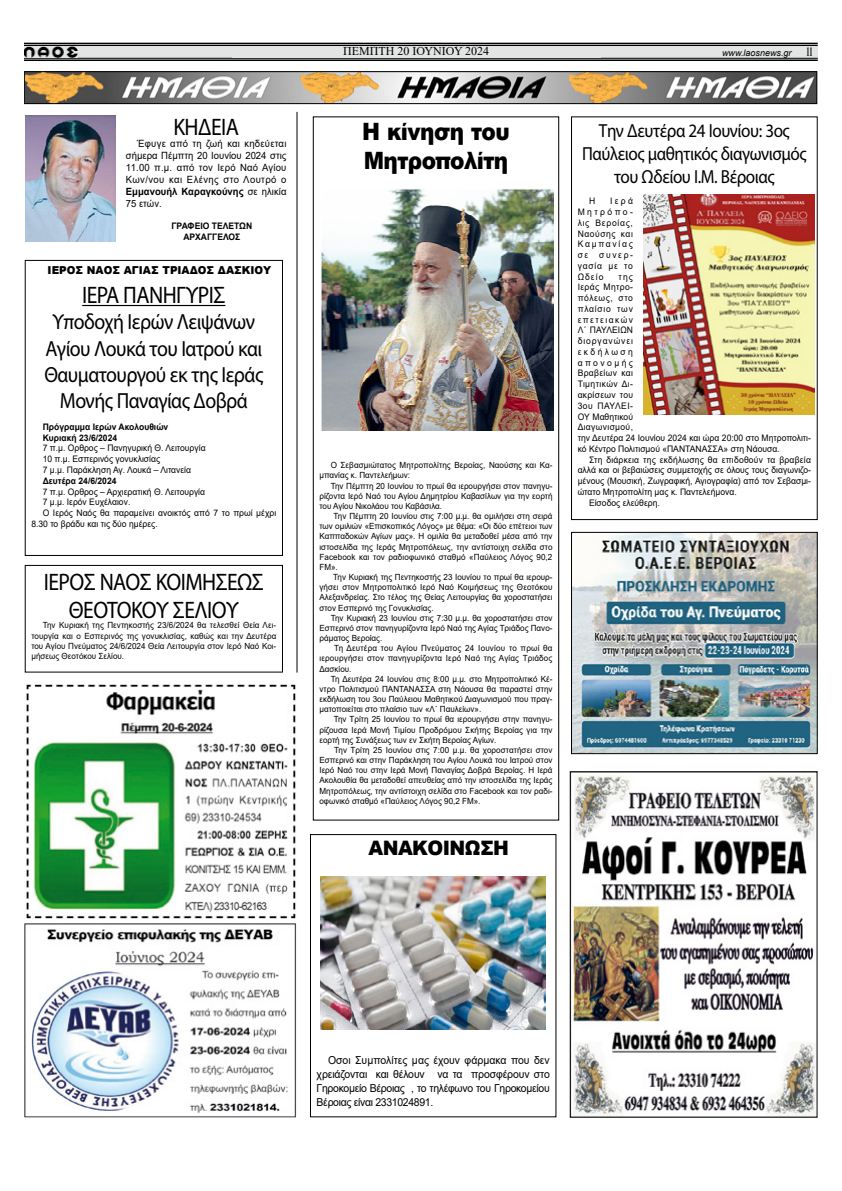
<style>
.page{position:relative;width:842px;height:1191px;background:#fff}
.page>*{position:absolute;margin:0;border:0;box-sizing:border-box;transform-origin:0 0}
.t1{font:23.9px/28.7px "Myriad Pro";letter-spacing:-.025em;color:#000;text-align:center;scale:.9 1}
.t2{font:900 23.9px/28.7px "Arial";letter-spacing:-.025em;color:#000;scale:.9 1}
.t3{font:21.9px/26.3px "Myriad Pro";letter-spacing:-.025em;color:#000;text-align:center;scale:.9 1}
.t4{font:900 19.9px "Arial";letter-spacing:-.03em;color:#000;scale:.95 1}
.t5{font:18.9px/22.7px "Myriad Pro";letter-spacing:-.025em;color:#000;text-align:center;scale:.9 1}
.t6{font:12px "Times New Roman";color:#000}
.t7{font:11px/14px "Arial";letter-spacing:-.03em;color:#000;text-align:justify;scale:.95 1}
.t8{font:900 11px "Arial";color:#000;scale:.95 1}
.t9{font:10px/12px "Arial";letter-spacing:.025em;color:#000;text-align:justify;scale:.95 1}
.t10{font:9px/10.8px "Arial";color:#000;text-align:justify;scale:.95 1}
.t11{font:9px/10.8px "Arial";letter-spacing:.035em;color:#000;scale:.95 1}
.t12{font:700 9px/10.8px "Arial";color:#000;text-align:center;scale:.95 1}
.t13{font:9px "Arial";letter-spacing:.025em;color:#000;scale:.95 1}
.t14{font:italic 9px "Arial";color:#000}
.t15{font:8.5px/10.2px "Arial";color:#000;text-align:justify;scale:.95 1}
.s1{font-weight:700}
.s2{font-family:"Felix Titling";font-style:normal;font-size:12px}
</style>
<div class="page">
<svg style="left:24px;top:44px;width:794px;height:14px;background:#d6d7d7"></svg>
<hr style="left:24px;top:43px;width:794px;height:1px;background:#000">
<hr style="left:24px;top:45px;width:794px;height:1px;background:#000">
<hr style="left:24px;top:58px;width:794px;height:1px;background:#000">
<hr style="left:24px;top:59px;width:794px;height:2px;background:#000">
<img style="left:24px;top:46px;width:54px;height:12px">
<div style="left:232px;top:47px;width:369px;height:11px;background:#e3e4e4"></div>
<img style="left:26px;top:73px;width:789px;height:29px">
<div style="left:24px;top:71px;width:793px;height:33px;border:1px solid #000"></div>
<img style="left:26px;top:115px;width:90px;height:126px">
<hr style="left:296px;top:112px;width:1px;height:560px;background:#000">
<img style="left:26px;top:684px;width:270px;height:234px">
<img style="left:24px;top:923px;width:273px;height:194px">
<img style="left:572px;top:775px;width:243px;height:340px">
<div style="left:570px;top:771px;width:247px;height:346px;border:1px solid #000"></div>
<div style="left:571px;top:116px;width:247px;height:404px;border:1px solid #000"></div>
<div style="left:310px;top:834px;width:246px;height:283px;border:1px solid #000"></div>
<img style="left:320px;top:876px;width:225px;height:153px">
<div style="left:313px;top:116px;width:246px;height:704px;border:1px solid #000"></div>
<div style="left:25px;top:565px;width:258px;height:107px;border:1px solid #000"></div>
<hr style="left:82px;top:305px;width:143px;height:1px;background:#000">
<div style="left:25px;top:260px;width:258px;height:296px;border:1px solid #000"></div>
<img style="left:321px;top:188px;width:232px;height:242px">
<img style="left:573px;top:534px;width:243px;height:218px">
<div style="left:571px;top:532px;width:247px;height:222px;border:1px solid #000"></div>
<img style="left:643px;top:195px;width:171px;height:219px">
<h1 class="t1" style="left:173px;top:113px;width:74px">KHΔΕΙΑ</h1>
<p class="t9" style="left:126px;top:138px;width:171px;text-indent:11px">Έφυγε από τη ζωή και κηδεύεται σήμερα Πέμπτη 20 Ιουνίου 2024 στις 11.00 π.μ. από τον Ιερό Ναό Αγίου Κων/νου και Ελένης στο Λουτρό ο <span class="s1">Εμμανουήλ Καραγκούνης</span> σε ηλικία 75 ετών.</p>
<p class="t12" style="left:171px;top:220px;width:86px">ΓΡΑΦΕΙΟ ΤΕΛΕΤΩΝ<br>ΑΡΧΑΓΓΕΛΟΣ</p>
<p class="t8" style="left:48px;top:262px;width:237px">ΙΕΡΟΣ ΝΑΟΣ ΑΓΙΑΣ ΤΡΙΑΔΟΣ ΔΑΣΚΙΟΥ</p>
<h1 class="t1" style="left:82px;top:280px;width:161px">ΙΕΡΑ ΠΑΝΗΓΥΡΙΣ</h1>
<h2 class="t3" style="left:44px;top:308px;width:245px">Υποδοχή Ιερών Λειψάνων<br>Αγίου Λουκά του Ιατρού και<br>Θαυματουργού εκ της Ιεράς<br>Μονής Παναγίας Δοβρά</h2>
<p class="t12" style="left:43px;top:421px;width:134px;text-align:left">Πρόγραμμα Ιερών Ακολουθιών<br>Κυριακή 23/6/2024</p>
<p class="t10" style="left:43px;top:443px;width:173px;text-align:left">7 π.μ. Ορθρος – Πανηγυρική Θ. Λειτουργία<br>10 π.μ. Εσπερινός γονυκλισίας<br>7 μ.μ. Παράκληση Αγ. Λουκά – Λιτανεία</p>
<p class="t12" style="left:43px;top:475px;width:79px">Δευτέρα 24/6/2024</p>
<p class="t10" style="left:43px;top:486px;width:172px">7 π.μ. Ορθρος – Αρχιερατική Θ. Λειτουργία</p>
<p class="t10" style="left:43px;top:496px;width:94px">7 μ.μ. Ιερόν Ευχέλαιον.</p>
<p class="t10" style="left:43px;top:507px;width:247px">Ο Ιερός Ναός θα παραμείνει ανοικτός από 7 το πρωί μέχρι</p>
<p class="t10" style="left:31px;top:518px;width:134px">8.30 το βράδυ και τις δύο ημέρες.</p>
<h1 class="t1" style="left:44px;top:567px;width:246px">ΙΕΡΟΣ ΝΑΟΣ ΚΟΙΜΗΣΕΩΣ<br>ΘΕΟΤΟΚΟΥ ΣΕΛΙΟΥ</h1>
<p class="t15" style="left:31px;top:620px;width:259px;text-indent:11px">Την Κυριακή της Πεντηκοστής 23/6/2024 θα τελεσθεί Θεία Λει&shy;τουργία και ο Εσπερινός της γονυκλισίας, καθώς και την Δευτέρα του Αγίου Πνεύματος 24/6/2024 Θεία Λειτουργία στον Ιερό Ναό Κοι&shy;μήσεως Θεοτόκου Σελίου.</p>
<h3 class="t6" style="left:364px;top:43px;width:116px">16-17 ΑΠΡΙΛΙΟΥ 2016</h3>
<p class="t14" style="left:722px;top:47px;width:92px">www.laosnews.gr <span class="s2">11</span></p>
<h3 class="t6" style="left:343px;top:43px;width:148px">ΠΕΜΠΤΗ 20 ΙΟΥΝΙΟΥ 2024</h3>
<h1 class="t2" style="left:362px;top:116px;width:165px">Η κίνηση του<br>Μητροπολίτη</h1>
<p class="t15" style="left:319px;top:460px;width:247px;text-indent:11px">Ο Σεβασμιώτατος Μητροπολίτης Βεροίας, Ναούσης και Κα&shy;μπανίας κ. Παντελεήμων:</p>
<p class="t15" style="left:319px;top:480px;width:247px;text-indent:11px">Την Πέμπτη 20 Ιουνίου το πρωί θα ιερουργήσει στον πανηγυ&shy;ρίζοντα Ιερό Ναό του Αγίου Δημητρίου Καβασίλων για την εορτή του Αγίου Νικολάου του Καβάσιλα.</p>
<p class="t15" style="left:319px;top:511px;width:247px;text-indent:14px">Την Πέμπτη 20 Ιουνίου στις 7:00 μ.μ. θα ομιλήσει στη σειρά των ομιλιών «Επισκοπικός Λόγος» με θέμα: «Οι δύο επέτειοι των Καππαδοκών Αγίων μας». Η ομιλία θα μεταδοθεί μέσα από την ιστοσελίδα της Ιεράς Μητροπόλεως, την αντίστοιχη σελίδα στο Facebook και τον ραδιοφωνικό σταθμό «Παύλειος Λόγος 90,2<br>FM».</p>
<p class="t15" style="left:319px;top:572px;width:247px;text-indent:14px">Την Κυριακή της Πεντηκοστής 23 Ιουνίου το πρωί θα ιερουρ&shy;γήσει στον Μητροπολιτικό Ιερό Ναό Κοιμήσεως της Θεοτόκου Αλεξανδρείας. Στο τέλος της Θείας Λειτουργίας θα χοροστατήσει στον Εσπερινό της Γονυκλισίας.</p>
<p class="t15" style="left:319px;top:612px;width:247px;text-indent:11px">Την Κυριακή 23 Ιουνίου στις 7:30 μ.μ. θα χοροστατήσει στον Εσπερινό στον πανηγυρίζοντα Ιερό Ναό της Αγίας Τριάδος Πανο&shy;ράματος Βεροίας.</p>
<p class="t15" style="left:319px;top:643px;width:247px;text-indent:15px">Τη Δευτέρα του Αγίου Πνεύματος 24 Ιουνίου το πρωί θα ιερουργήσει στον πανηγυρίζοντα Ιερό Ναό της Αγίας Τριάδος Δασκίου.</p>
<p class="t15" style="left:319px;top:673px;width:247px;text-indent:11px">Τη Δευτέρα 24 Ιουνίου στις 8:00 μ.μ. στο Μητροπολιτικό Κέ&shy;ντρο Πολιτισμού ΠΑΝΤΑΝΑΣΣΑ στη Νάουσα θα παραστεί στην εκδήλωση του 3ου Παύλειου Μαθητικού Διαγωνισμού που πραγ&shy;ματοποιείται στο πλαίσιο των «Λ΄ Παυλείων».</p>
<p class="t15" style="left:319px;top:714px;width:247px;text-indent:14px">Την Τρίτη 25 Ιουνίου το πρωί θα ιερουργήσει στην πανηγυ&shy;ρίζουσα Ιερά Μονή Τιμίου Προδρόμου Σκήτης Βεροίας για την εορτή της Συνάξεως των εν Σκήτη Βεροίας Αγίων.</p>
<p class="t15" style="left:319px;top:745px;width:247px;text-indent:15px">Την Τρίτη 25 Ιουνίου στις 7:00 μ.μ. θα χοροστατήσει στον Εσπερινό και στην Παράκληση του Αγίου Λουκά του Ιατρού στον Ιερό Ναό του στην Ιερά Μονή Παναγίας Δοβρά Βεροίας. Η Ιερά Ακολουθία θα μεταδοθεί απευθείας από την ιστοσελίδα της Ιεράς Μητροπόλεως, την αντίστοιχη σελίδα στο Facebook και τον ραδι&shy;οφωνικό σταθμό «Παύλειος Λόγος 90,2 FM».</p>
<h3 class="t4" style="left:369px;top:833px;width:149px">ΑΝΑΚΟΙΝΩΣΗ</h3>
<h3 class="t5" style="left:582px;top:119px;width:251px">Την Δευτέρα 24 Ιουνίου: 3ος<br>Παύλειος μαθητικός διαγωνισμός του Ωδείου Ι.Μ. Βέροιας</h3>
<p class="t10" style="left:589px;top:196px;width:8px">Η</p>
<p class="t10" style="left:578px;top:196px;width:60px;text-indent:32px">Ιερά Μητρόπο&shy;λις Βεροίας, Ναούσης και Καμπανίας σε συνερ&shy;γασία με το Ωδείο</p>
<p class="t11" style="left:578px;top:271px;width:247px;text-indent:41px">της<br>Ιεράς Μητρο-<br>πόλεως, στο<br>πλαίσιο των<br>επετειακών<br>Λ΄ ΠΑΥΛΕΙΩΝ<br>διοργανώνει<br>εκδήλωση<br>απονομής<br>Βραβείων και<br>Τιμητικών Δι-<br>ακρίσεων του<br>3ου ΠΑΥΛΕΙ-<br>ΟΥ Μαθητικού<br>Διαγωνισμού,<br>την Δευτέρα 24 Ιουνίου 2024 και ώρα 20:00 στο Μητροπολιτι&shy;κό Κέντρο Πολιτισμού «ΠΑΝΤΑΝΑΣΣΑ» στη Νάουσα.</p>
<p class="t13" style="left:589px;top:453px;width:235px">Στη διάρκεια της εκδήλωσης θα επιδοθούν τα βραβεία</p>
<p class="t10" style="left:578px;top:465px;width:247px">αλλά και οι βεβαιώσεις συμμετοχής σε όλους τους διαγωνιζο-</p>
<p class="t10" style="left:578px;top:475px;width:247px">μένους (Μουσική, Ζωγραφική, Αγιογραφία) από τον Σεβασμι-</p>
<p class="t10" style="left:578px;top:486px;width:169px">ώτατο Μητροπολίτη μας κ. Παντελεήμονα.</p>
<p class="t10" style="left:589px;top:497px;width:76px">Είσοδος ελεύθερη.</p>
<p class="t7" style="left:317px;top:1053px;width:247px;text-indent:11px">Οσοι Συμπολίτες μας έχουν φάρμακα που δεν χρειάζονται και θέλουν να τα προσφέρουν στο Γηροκομείο Βέροιας , το τηλέφωνο του Γηροκομείου Βέροιας είναι 2331024891.</p>
</div>
